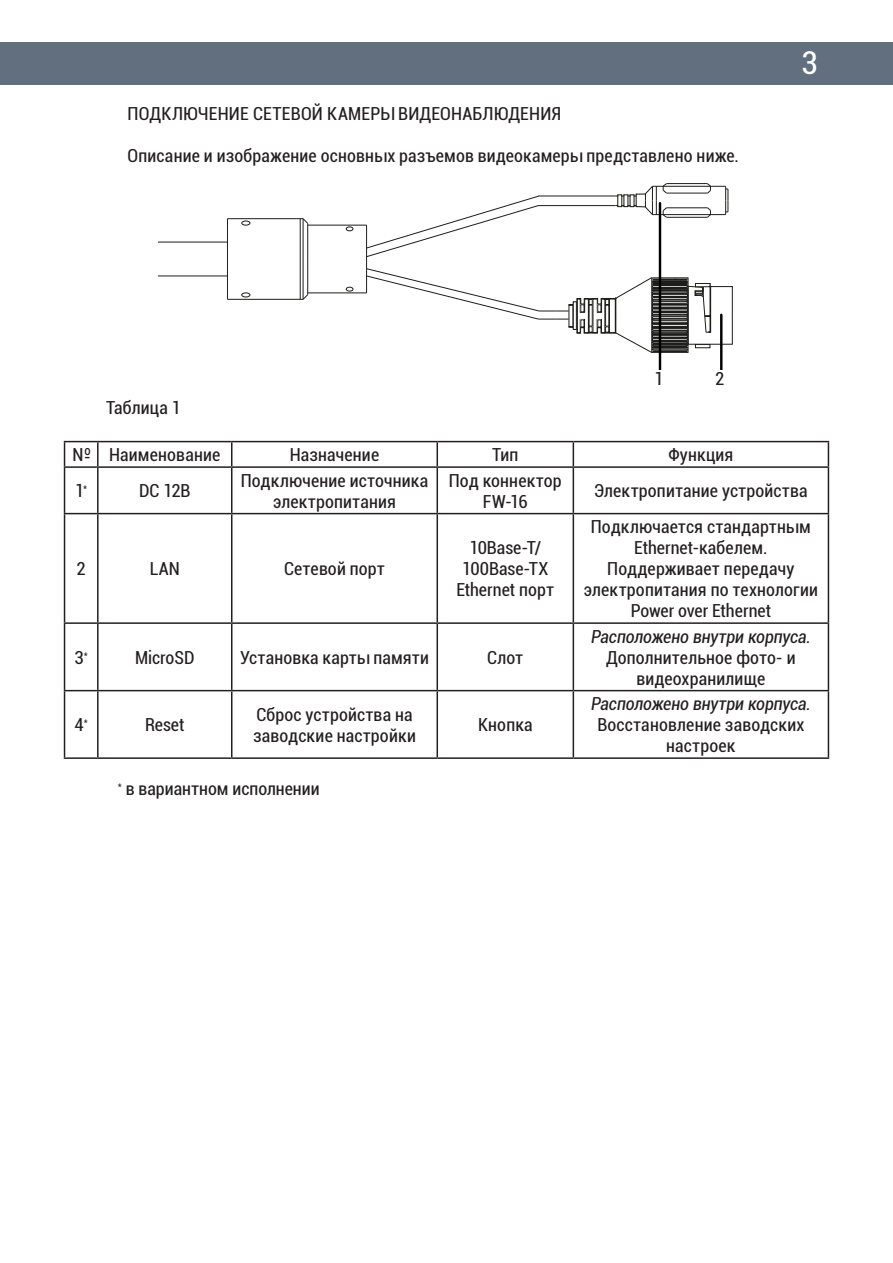
<style>
.page{position:relative;width:893px;height:1263px;background:#fff}
.page>*{position:absolute;margin:0;border:0;box-sizing:border-box;transform-origin:0 0}
.t1{font:condensed 31.5px "Roboto";color:#fff}
.t2{font:condensed 18px/21px "Roboto";letter-spacing:.01em;color:#231f20;text-align:center}
.t3{font:italic condensed 18px/21px "Roboto";letter-spacing:-.005em;color:#231f20;text-align:center}
.s1{font-style:normal}
</style>
<div class="page">
<div style="left:0;top:43px;width:893px;height:42px;background:#626f7f"></div>
<hr style="left:64px;top:441px;width:34px;height:1px;background:#231f20">
<svg style="left:64px;top:442px;width:1px;height:24px"></svg>
<hr style="left:98px;top:441px;width:134px;height:1px;background:#231f20">
<hr style="left:97px;top:442px;width:2px;height:24px;background:#231f20">
<hr style="left:232px;top:441px;width:205px;height:1px;background:#231f20">
<svg style="left:231px;top:442px;width:1px;height:24px"></svg>
<hr style="left:437px;top:441px;width:136px;height:1px;background:#231f20">
<hr style="left:436px;top:442px;width:2px;height:24px;background:#231f20">
<hr style="left:573px;top:441px;width:256px;height:1px;background:#231f20">
<svg style="left:573px;top:442px;width:1px;height:24px"></svg>
<svg style="left:828px;top:442px;width:1px;height:24px"></svg>
<hr style="left:64px;top:466px;width:34px;height:2px;background:#231f20">
<hr style="left:64px;top:468px;width:1px;height:45px;background:#231f20">
<hr style="left:98px;top:466px;width:134px;height:2px;background:#231f20">
<hr style="left:97px;top:468px;width:2px;height:45px;background:#231f20">
<hr style="left:232px;top:466px;width:205px;height:2px;background:#231f20">
<hr style="left:231px;top:468px;width:1px;height:45px;background:#231f20">
<hr style="left:437px;top:466px;width:136px;height:2px;background:#231f20">
<hr style="left:436px;top:468px;width:2px;height:45px;background:#231f20">
<hr style="left:573px;top:466px;width:256px;height:2px;background:#231f20">
<hr style="left:573px;top:468px;width:1px;height:45px;background:#231f20">
<hr style="left:828px;top:468px;width:1px;height:45px;background:#231f20">
<hr style="left:64px;top:513px;width:34px;height:1px;background:#231f20">
<hr style="left:64px;top:514px;width:1px;height:108px;background:#231f20">
<hr style="left:98px;top:513px;width:134px;height:1px;background:#231f20">
<hr style="left:97px;top:514px;width:2px;height:108px;background:#231f20">
<hr style="left:232px;top:513px;width:205px;height:1px;background:#231f20">
<hr style="left:231px;top:514px;width:1px;height:108px;background:#231f20">
<hr style="left:437px;top:513px;width:136px;height:1px;background:#231f20">
<hr style="left:436px;top:514px;width:2px;height:108px;background:#231f20">
<hr style="left:573px;top:513px;width:256px;height:1px;background:#231f20">
<hr style="left:573px;top:514px;width:1px;height:108px;background:#231f20">
<hr style="left:828px;top:514px;width:1px;height:108px;background:#231f20">
<hr style="left:64px;top:622px;width:34px;height:2px;background:#231f20">
<hr style="left:64px;top:624px;width:1px;height:66px;background:#231f20">
<hr style="left:98px;top:622px;width:134px;height:2px;background:#231f20">
<hr style="left:97px;top:624px;width:2px;height:66px;background:#231f20">
<hr style="left:232px;top:622px;width:205px;height:2px;background:#231f20">
<hr style="left:231px;top:624px;width:1px;height:66px;background:#231f20">
<hr style="left:437px;top:622px;width:136px;height:2px;background:#231f20">
<hr style="left:436px;top:624px;width:2px;height:66px;background:#231f20">
<hr style="left:573px;top:622px;width:256px;height:2px;background:#231f20">
<hr style="left:573px;top:624px;width:1px;height:66px;background:#231f20">
<hr style="left:828px;top:624px;width:1px;height:66px;background:#231f20">
<hr style="left:64px;top:690px;width:34px;height:1px;background:#231f20">
<hr style="left:64px;top:691px;width:1px;height:66px;background:#231f20">
<hr style="left:98px;top:690px;width:134px;height:1px;background:#231f20">
<hr style="left:97px;top:691px;width:2px;height:66px;background:#231f20">
<hr style="left:232px;top:690px;width:205px;height:1px;background:#231f20">
<hr style="left:231px;top:691px;width:1px;height:66px;background:#231f20">
<hr style="left:437px;top:690px;width:136px;height:1px;background:#231f20">
<hr style="left:436px;top:691px;width:2px;height:66px;background:#231f20">
<hr style="left:573px;top:690px;width:256px;height:1px;background:#231f20">
<hr style="left:573px;top:691px;width:1px;height:66px;background:#231f20">
<hr style="left:828px;top:691px;width:1px;height:66px;background:#231f20">
<hr style="left:64px;top:757px;width:34px;height:2px;background:#231f20">
<hr style="left:98px;top:757px;width:134px;height:2px;background:#231f20">
<hr style="left:232px;top:757px;width:205px;height:2px;background:#231f20">
<hr style="left:437px;top:757px;width:136px;height:2px;background:#231f20">
<hr style="left:573px;top:757px;width:256px;height:2px;background:#231f20">
<hr style="left:227px;top:219px;width:1px;height:40px;background:#1d1d1b">
<hr style="left:227px;top:218px;width:76px;height:1px;background:#1d1d1b">
<hr style="left:307px;top:223px;width:1px;height:36px;background:#1d1d1b">
<hr style="left:300px;top:219px;width:1px;height:40px;background:#1d1d1b">
<hr style="left:308px;top:225px;width:59px;height:1px;background:#1d1d1b">
<hr style="left:366px;top:225px;width:1px;height:34px;background:#1d1d1b">
<hr style="left:303px;top:219px;width:1px;height:40px;background:#1d1d1b">
<svg style="left:242px;top:221px;width:8px;height:4px"></svg>
<svg style="left:346px;top:227px;width:7px;height:4px"></svg>
<hr style="left:158px;top:242px;width:69px;height:1px;background:#1d1d1b">
<hr style="left:227px;top:259px;width:1px;height:40px;background:#1d1d1b">
<hr style="left:227px;top:299px;width:76px;height:1px;background:#1d1d1b">
<hr style="left:307px;top:259px;width:1px;height:36px;background:#1d1d1b">
<hr style="left:300px;top:259px;width:1px;height:40px;background:#1d1d1b">
<hr style="left:308px;top:293px;width:59px;height:1px;background:#1d1d1b">
<hr style="left:366px;top:259px;width:1px;height:34px;background:#1d1d1b">
<hr style="left:303px;top:259px;width:1px;height:40px;background:#1d1d1b">
<svg style="left:242px;top:293px;width:8px;height:4px"></svg>
<svg style="left:346px;top:287px;width:7px;height:4px"></svg>
<hr style="left:158px;top:276px;width:69px;height:1px;background:#1d1d1b">
<hr style="left:652px;top:186px;width:74px;height:1px;background:#1d1d1b">
<hr style="left:667px;top:183px;width:40px;height:1px;background:#1d1d1b">
<svg style="left:707px;top:183px;width:4px;height:10px"></svg>
<hr style="left:666px;top:193px;width:42px;height:1px;background:#1d1d1b">
<svg style="left:663px;top:183px;width:4px;height:10px"></svg>
<hr style="left:652px;top:214px;width:74px;height:1px;background:#1d1d1b">
<svg style="left:725px;top:186px;width:4px;height:29px"></svg>
<hr style="left:667px;top:217px;width:40px;height:1px;background:#1d1d1b">
<svg style="left:707px;top:208px;width:4px;height:10px"></svg>
<hr style="left:666px;top:208px;width:42px;height:1px;background:#1d1d1b">
<svg style="left:663px;top:208px;width:4px;height:10px"></svg>
<svg style="left:616px;top:186px;width:41px;height:29px"></svg>
<hr style="left:538px;top:205px;width:77px;height:1px;background:#1d1d1b">
<hr style="left:538px;top:196px;width:77px;height:1px;background:#1d1d1b">
<svg style="left:366px;top:268px;width:366px;height:85px"></svg>
<svg style="left:366px;top:196px;width:173px;height:61px"></svg>
<hr style="left:659px;top:203px;width:2px;height:167px;background:#000">
<hr style="left:720px;top:315px;width:2px;height:55px;background:#000">
<p class="t2" style="left:128px;top:102px;width:435px">ПОДКЛЮЧЕНИЕ СЕТЕВОЙ КАМЕРЫ ВИДЕОНАБЛЮДЕНИЯ</p>
<p class="t2" style="left:128px;top:144px;width:613px">Описание и изображение основных разъемов видеокамеры представлено ниже.</p>
<h1 class="t1" style="left:801px;top:41px;width:18px">3</h1>
<p class="t2" style="left:106px;top:396px;width:76px">Таблица 1</p>
<p class="t2" style="left:654px;top:367px;width:11px">1</p>
<p class="t2" style="left:715px;top:367px;width:11px">2</p>
<p class="t2" style="left:73px;top:444px;width:19px">№</p>
<p class="t2" style="left:109px;top:444px;width:113px">Наименование</p>
<p class="t2" style="left:290px;top:444px;width:91px">Назначение</p>
<p class="t2" style="left:492px;top:444px;width:28px">Тип</p>
<p class="t2" style="left:668px;top:444px;width:66px">Функция</p>
<p class="t2" style="left:75px;top:480px;width:14px">1<sup>*</sup></p>
<p class="t2" style="left:139px;top:480px;width:53px">DC 12В</p>
<p class="t2" style="left:241px;top:469px;width:189px">Подключение источника электропитания</p>
<p class="t2" style="left:449px;top:469px;width:114px">Под коннектор<br>FW-16</p>
<p class="t2" style="left:594px;top:480px;width:215px">Электропитание устройства</p>
<p class="t2" style="left:77px;top:558px;width:11px">2</p>
<p class="t2" style="left:150px;top:558px;width:32px">LAN</p>
<p class="t2" style="left:284px;top:558px;width:102px">Сетевой порт</p>
<p class="t2" style="left:469px;top:537px;width:73px">10Base-T/</p>
<p class="t2" style="left:456px;top:558px;width:99px">100Base-TX<br>Ethernet порт</p>
<p class="t2" style="left:75px;top:646px;width:15px">3<sup>*</sup></p>
<p class="t2" style="left:135px;top:646px;width:61px">MicroSD</p>
<p class="t2" style="left:240px;top:646px;width:190px">Установка карты памяти</p>
<p class="t2" style="left:487px;top:646px;width:38px">Слот</p>
<p class="t2" style="left:74px;top:714px;width:15px">4<sup>*</sup></p>
<p class="t2" style="left:145px;top:714px;width:41px">Reset</p>
<p class="t2" style="left:253px;top:703px;width:164px;text-align:left">Сброс устройства на заводские настройки</p>
<p class="t2" style="left:478px;top:714px;width:56px">Кнопка</p>
<p class="t2" style="left:118px;top:777px;width:203px"><sup>*</sup> в вариантном исполнении</p>
<p class="t2" style="left:584px;top:516px;width:236px">Подключается стандартным<br>Ethernet-кабелем.<br>Поддерживает передачу электропитания по технологии<br>Power over Ethernet</p>
<p class="t3" style="left:591px;top:625px;width:221px">Расположено внутри корпуса.</p>
<p class="t2" style="left:606px;top:646px;width:191px">Дополнительное фото- и видеохранилище</p>
<p class="t3" style="left:591px;top:693px;width:221px">Расположено внутри корпуса.<br><span class="s1">Восстановление заводских</span></p>
<p class="t2" style="left:666px;top:735px;width:71px">настроек</p>
</div>
